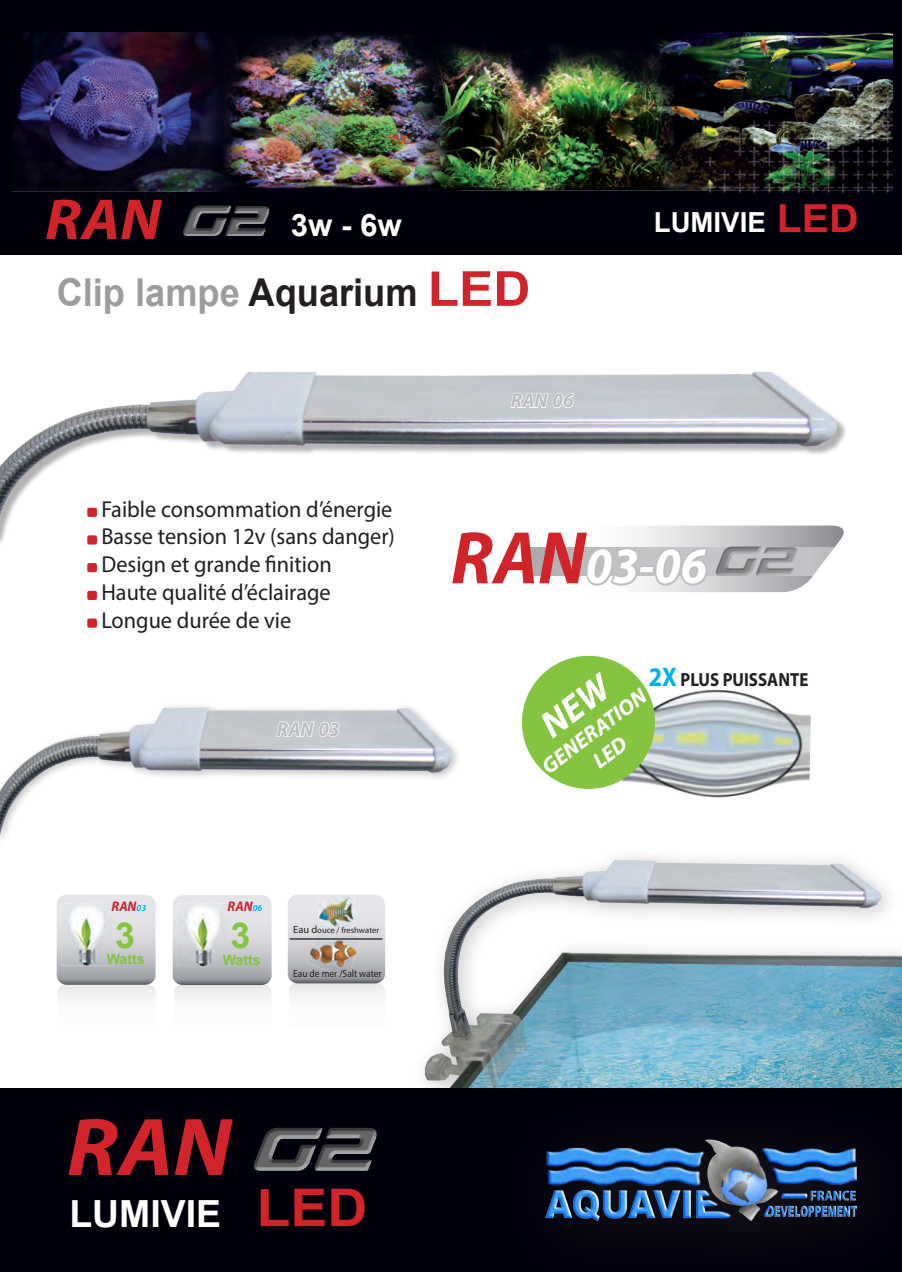
<style>
.page{position:relative;width:902px;height:1272px;background:#fff}
.page>*{position:absolute;margin:0;border:0;box-sizing:border-box;transform-origin:0 0}
.t1{font:italic 700 82.5px "Myriad Pro";color:#d1232a;scale:1.06 1}
.t2{font:italic 60.45px "Sea Dog 2001";color:#656568;scale:.84 1}
.t3{font:italic 700 58.2px "Myriad Pro";color:#d1232a;scale:1.06 1}
.t4{font:700 52.2px "Arial";color:#d1232a;scale:1.06 1}
.t5{font:italic 700 51px "Myriad Pro";color:#fff;scale:.96 1}
.t6{font:700 38.55px "Arial";color:#d1232a;scale:1.06 1}
.t7{font:700 38.4px "Arial";color:#9d9d9d;scale:.94 1}
.t8{font:700 37.35px "Arial";color:#fff}
.t9{font:700 35.7px "Arial";color:#84c440}
.t10{font:700 30.9px "Arial";color:#fff}
.t11{font:700 27.6px "Arial";color:#fff}
.t12{font:23.1px "Myriad Pro";color:#231f20}
.t13{font:italic 700 21.9px "Myriad Pro";color:#fff}
.t14{font:italic 700 20.25px "Myriad Pro";color:#bcbdc0;scale:.96 1}
.t15{font:700 19.05px "Myriad Pro";color:#231f20;scale:.89 1}
.t16{font:700 14.1px "Arial";color:#84c440}
.t17{font:italic 700 13.95px "Myriad Pro";letter-spacing:.005em;color:#d1232a;scale:.96 1}
.t18{font:10.5px "Myriad Pro";color:#231f20;scale:.9 1}
.t19{font:8.55px "Myriad Pro";color:#231f20}
.s1{font-family:"Sea Dog 2001";font-weight:400;font-size:42.6px;color:#656568}
.s2{color:#231f20}
.s3{font-size:48.3px;color:#d1232a}
.s4{font-size:9.45px;color:#00aeef}
.s5{font-size:10.5px}
.s6{font-size:75.15px;color:#d1232a}
.s7{font-size:27px;color:#00aeef}
</style>
<div class="page">
<img style="left:423px;top:856px;width:478px;height:232px">
<div style="left:0;top:0;width:901px;height:254px;background:#00000d"></div>
<div style="left:0;top:1088px;width:901px;height:183px;background:#00000d"></div>
<img style="left:13px;top:32px;width:880px;height:160px">
<div style="left:250px;top:1127px;width:131px;height:47px;background:#fff;opacity:.75"></div>
<div style="left:250px;top:1126px;width:131px;height:44px;background:#231f20;opacity:.75"></div>
<img style="left:545px;top:1139px;width:312px;height:91px">
<img style="left:621px;top:681px;width:190px;height:117px">
<div style="left:522px;top:655px;width:133px;height:134px;background:#84c440;border-radius:50%"></div>
<img style="left:0;top:706px;width:458px;height:129px">
<div style="left:88px;top:563px;width:8px;height:8px;background:#d1232a;border-radius:2px"></div>
<div style="left:87px;top:563px;width:10px;height:9px;border:1px solid #d1232a;border-radius:2px"></div>
<div style="left:88px;top:591px;width:8px;height:8px;background:#d1232a;border-radius:2px"></div>
<div style="left:87px;top:591px;width:10px;height:8px;border:1px solid #d1232a;border-radius:2px"></div>
<div style="left:88px;top:619px;width:8px;height:8px;background:#d1232a;border-radius:2px"></div>
<div style="left:87px;top:618px;width:10px;height:9px;border:1px solid #d1232a;border-radius:2px"></div>
<div style="left:531px;top:548px;width:306px;height:27px;background:#adacac"></div>
<svg style="left:540px;top:545px;width:297px;height:47px"></svg>
<img style="left:288px;top:895px;width:97px;height:102px">
<hr style="left:289px;top:938px;width:93px;height:1px;background:#0e0b11">
<div style="left:0;top:373px;width:847px;height:172px;background:#231f20;opacity:.35"></div>
<img style="left:0;top:371px;width:847px;height:163px">
<svg style="left:57px;top:895px;width:98px;height:104px"></svg>
<svg style="left:173px;top:895px;width:98px;height:104px"></svg>
<svg style="left:275px;top:706px;width:65px;height:40px"></svg>
<svg style="left:509px;top:373px;width:65px;height:44px"></svg>
<div style="left:180px;top:205px;width:92px;height:32px;background:#231f20;opacity:.75"></div>
<p class="t3" style="left:45px;top:181px;width:210px">RAN <span class="s1">G2</span></p>
<p class="t10" style="left:291px;top:204px;width:113px">3w - 6w</p>
<p class="t7" style="left:57px;top:267px;width:505px">Clip lampe <span class="s2">Aquarium</span> <span class="s3">LED</span></p>
<p class="t14" style="left:511px;top:387px;width:67px">RAN 06</p>
<p class="t11" style="left:653px;top:204px;width:113px">LUMIVIE</p>
<p class="t6" style="left:776px;top:193px;width:79px">LED</p>
<p class="t12" style="left:101px;top:494px;width:292px">Faible consommation d’énergie</p>
<p class="t12" style="left:101px;top:522px;width:295px">Basse tension 12v (sans danger)</p>
<p class="t12" style="left:101px;top:550px;width:232px">Design et grande finition</p>
<p class="t12" style="left:101px;top:577px;width:231px">Haute qualité d’éclairage</p>
<p class="t12" style="left:101px;top:605px;width:191px">Longue durée de vie</p>
<p class="t14" style="left:277px;top:716px;width:67px">RAN 03</p>
<p class="t17" style="left:111px;top:896px;width:38px">RAN<span class="s4">03</span></p>
<p class="t17" style="left:227px;top:896px;width:38px">RAN<span class="s4">06</span></p>
<p class="t9" style="left:115px;top:911px;width:21px">3</p>
<p class="t9" style="left:230px;top:911px;width:21px">3</p>
<p class="t16" style="left:107px;top:949px;width:39px">Watts</p>
<p class="t16" style="left:223px;top:950px;width:39px">Watts</p>
<p class="t19" style="left:293px;top:924px;width:87px"><span class="s5">Eau d</span>ouce / freshwater</p>
<p class="t18" style="left:293px;top:967px;width:100px">Eau de mer /Salt water</p>
<p class="t1" style="left:67px;top:1093px;width:157px">RAN</p>
<h2 class="t2" style="left:248px;top:1127px;width:149px">G2</h2>
<p class="t8" style="left:69px;top:1188px;width:153px">LUMIVIE</p>
<p class="t4" style="left:256px;top:1172px;width:106px">LED</p>
<p class="t5" style="left:451px;top:533px;width:359px"><span class="s6">RAN</span>03-06<sup>G2</sup></p>
<p class="t15" style="left:648px;top:667px;width:181px"><span class="s7">2X</span> PLUS PUISSANTE</p>
<p class="t13" style="left:535px;top:757px;width:126px;rotate:-37deg">GENERATION</p>
</div>
